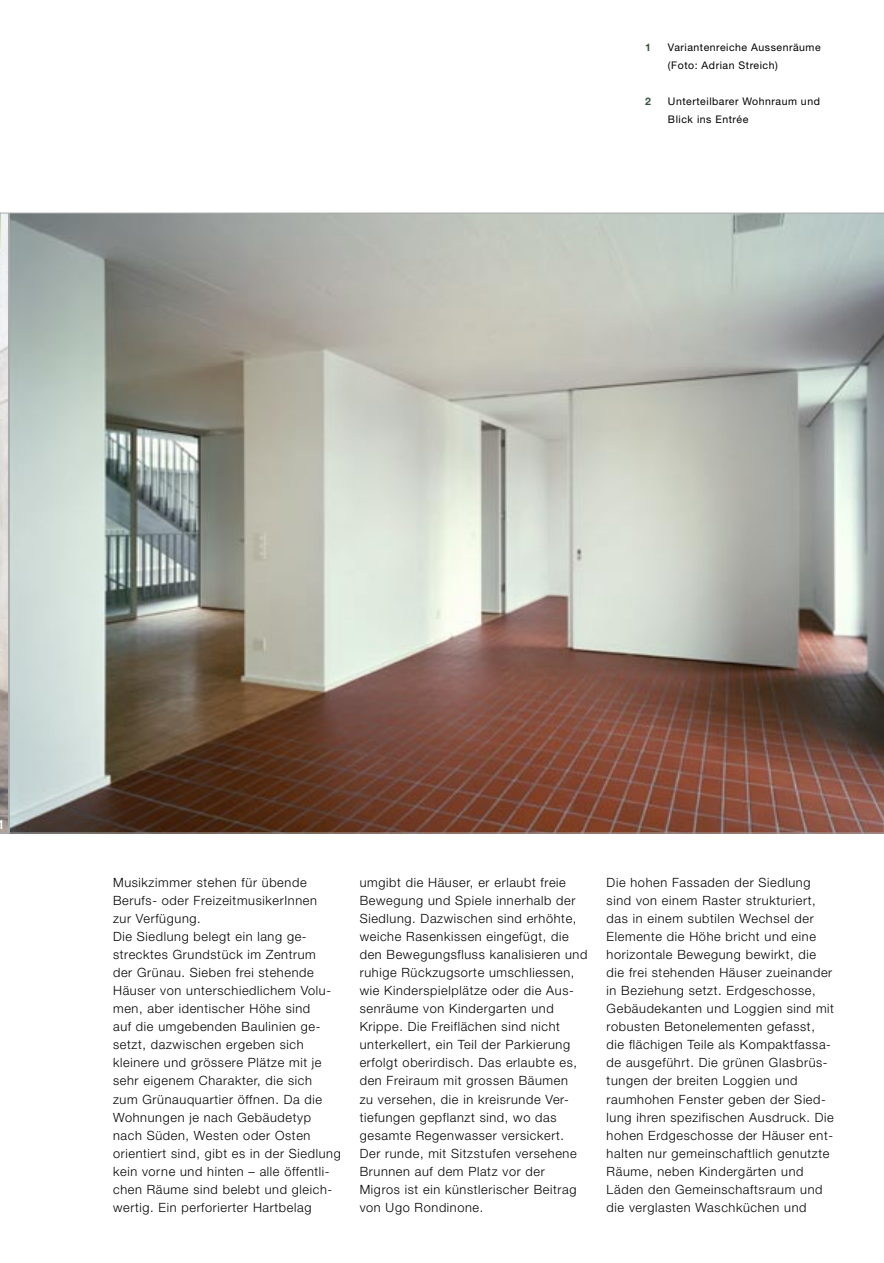
<style>
.page{position:relative;width:884px;height:1263px;background:#fff}
.page>*{position:absolute;margin:0;border:0;box-sizing:border-box;transform-origin:0 0}
.t1{font:300 12.75px/18px "Helvetica Neue LT";letter-spacing:.05em;color:#000}
.t2{font:10.5px/18px "Helvetica Neue LT";letter-spacing:.05em;color:#000}
.t3{font:700 10.5px "Helvetica Neue LT";color:#34563c}
</style>
<div class="page">
<img style="left:10px;top:213px;width:874px;height:620px">
<svg style="left:0;top:213px;width:10px;height:620px;background:#cbc8c6"></svg>
<svg style="left:883px;top:815px;width:1px;height:18px"></svg>
<p class="t3" style="left:645px;top:40px;width:7px">1</p>
<p class="t3" style="left:645px;top:94px;width:7px">2</p>
<p class="t2" style="left:668px;top:38px;width:154px">Variantenreiche Aussenräume (Foto: Adrian Streich)</p>
<p class="t2" style="left:668px;top:92px;width:153px">Unterteilbarer Wohnraum und<br>Blick ins Entrée</p>
<p class="t1" style="left:113px;top:874px;width:229px">Musikzimmer stehen für übende<br>Berufs- oder FreizeitmusikerInnen<br>zur Verfügung.<br>Die Siedlung belegt ein lang ge&shy;strecktes Grundstück im Zentrum<br>der Grünau. Sieben frei stehende<br>Häuser von unterschiedlichem Volu&shy;men, aber identischer Höhe sind<br>auf die umgebenden Baulinien ge&shy;setzt, dazwischen ergeben sich kleinere und grössere Plätze mit je sehr eigenem Charakter, die sich<br>zum Grünauquartier öffnen. Da die<br>Wohnungen je nach Gebäudetyp nach Süden, Westen oder Osten orientiert sind, gibt es in der Siedlung kein vorne und hinten – alle öffentli&shy;chen Räume sind belebt und gleich&shy;wertig. Ein perforierter Hartbelag</p>
<p class="t1" style="left:360px;top:874px;width:229px">umgibt die Häuser, er erlaubt freie Bewegung und Spiele innerhalb der Siedlung. Dazwischen sind erhöhte, weiche Rasenkissen eingefügt, die den Bewegungsfluss kanalisieren und ruhige Rückzugsorte umschliessen, wie Kinderspielplätze oder die Aus&shy;senräume von Kindergarten und Krippe. Die Freiflächen sind nicht unterkellert, ein Teil der Parkierung erfolgt oberirdisch. Das erlaubte es, den Freiraum mit grossen Bäumen<br>zu versehen, die in kreisrunde Ver&shy;tiefungen gepflanzt sind, wo das gesamte Regenwasser versickert.<br>Der runde, mit Sitzstufen versehene Brunnen auf dem Platz vor der Migros ist ein künstlerischer Beitrag von Ugo Rondinone.</p>
<p class="t1" style="left:607px;top:874px;width:229px">Die hohen Fassaden der Siedlung sind von einem Raster strukturiert, das in einem subtilen Wechsel der Elemente die Höhe bricht und eine horizontale Bewegung bewirkt, die die frei stehenden Häuser zueinander in Beziehung setzt. Erdgeschosse, Gebäudekanten und Loggien sind mit robusten Betonelementen gefasst, die flächigen Teile als Kompaktfassa&shy;de ausgeführt. Die grünen Glasbrüs&shy;tungen der breiten Loggien und raumhohen Fenster geben der Sied&shy;lung ihren spezifischen Ausdruck. Die hohen Erdgeschosse der Häuser ent&shy;halten nur gemeinschaftlich genutzte Räume, neben Kindergärten und Läden den Gemeinschaftsraum und die verglasten Waschküchen und</p>
</div>
